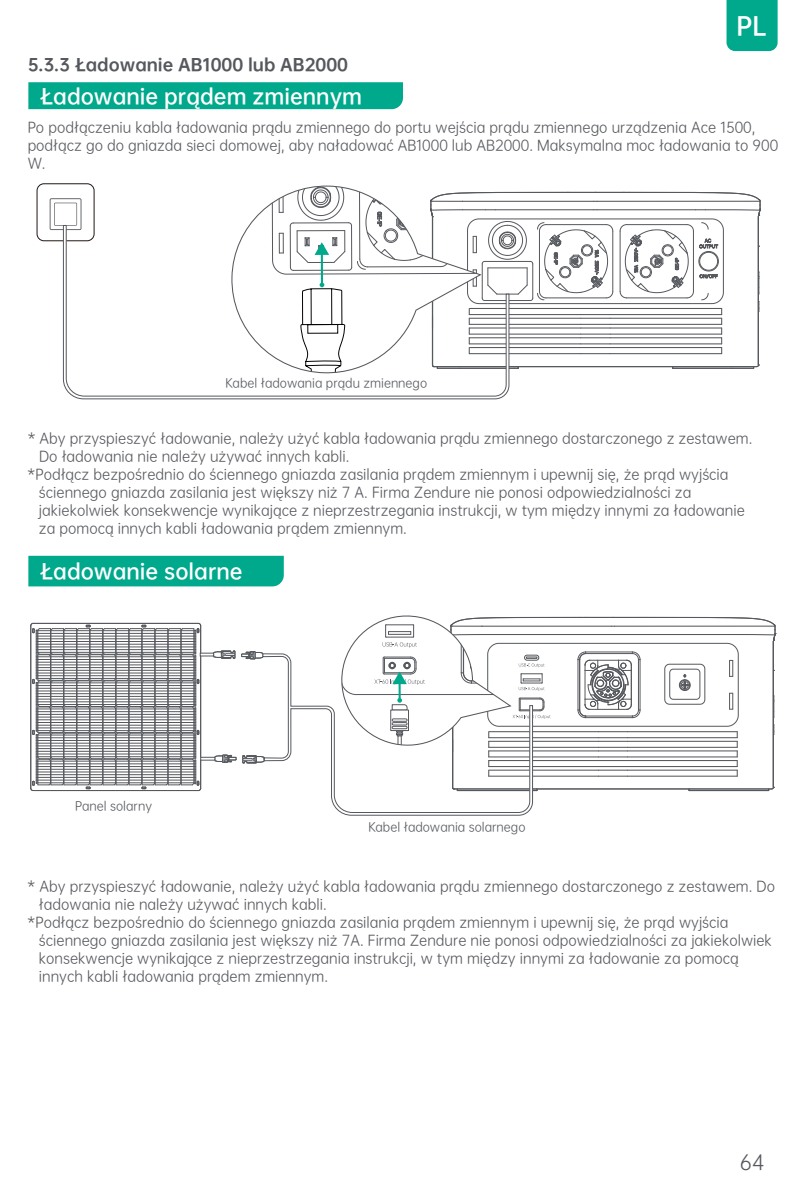
<style>
.page{position:relative;width:806px;height:1191px;background:#fff}
.page>*{position:absolute;margin:0;border:0;box-sizing:border-box;transform-origin:0 0}
.t1{font:24px "OPPO Sans B";color:#fff}
.t2{font:20px "OPPO Sans B";color:#fff}
.t3{font:20px "OPPO Sans R";color:#55585d}
.t4{font:16px "OPPO Sans H";color:#55585d}
.t5{font:14px/18px "OPPO Sans R";color:#55585d}
.t6{font:12px "OPPO Sans R";color:#55585d}
</style>
<div class="page">
<div style="left:726px;top:0;width:51px;height:51px;background:#00a88c"></div>
<div style="left:37px;top:184px;width:57px;height:57px;border:1px solid #211613;border-radius:7px"></div>
<svg style="left:50px;top:198px;width:31px;height:32px"></svg>
<svg style="left:63px;top:225px;width:446px;height:174px"></svg>
<svg style="left:482px;top:191px;width:278px;height:182px"></svg>
<svg style="left:231px;top:185px;width:251px;height:189px"></svg>
<div style="left:28px;top:82px;width:375px;height:27px;background:#00a88c"></div>
<div style="left:28px;top:556px;width:255px;height:30px;background:#00a88c"></div>
<hr style="left:692px;top:790px;width:54px;height:1px;background:#55585d">
<svg style="left:746px;top:786px;width:28px;height:5px"></svg>
<hr style="left:772px;top:641px;width:1px;height:146px;background:#55585d">
<hr style="left:454px;top:788px;width:317px;height:1px;background:#55585d">
<svg style="left:347px;top:615px;width:428px;height:161px"></svg>
<svg style="left:264px;top:653px;width:268px;height:162px"></svg>
<svg style="left:30px;top:623px;width:234px;height:168px"></svg>
<p class="t4" style="left:28px;top:51px;width:322px">5.3.3 Ładowanie AB1000 lub AB2000</p>
<h2 class="t2" style="left:40px;top:79px;width:324px">Ładowanie prądem zmiennym</h2>
<h1 class="t1" style="left:736px;top:5px;width:32px">PL</h1>
<p class="t5" style="left:28px;top:118px;width:751px">Po podłączeniu kabla ładowania prądu zmiennego do portu wejścia prądu zmiennego urządzenia Ace 1500, podłącz go do gniazda sieci domowej, aby naładować AB1000 lub AB2000. Maksymalna moc ładowania to 900<br>W.</p>
<p class="t6" style="left:225px;top:373px;width:203px">Kabel ładowania prądu zmiennego</p>
<p class="t5" style="left:28px;top:428px;width:725px">* Aby przyspieszyć ładowanie, należy użyć kabla ładowania prądu zmiennego dostarczonego z zestawem.</p>
<p class="t5" style="left:39px;top:446px;width:312px">Do ładowania nie należy używać innych kabli.</p>
<p class="t5" style="left:28px;top:464px;width:702px">*Podłącz bezpośrednio do ściennego gniazda zasilania prądem zmiennym i upewnij się, że prąd wyjścia</p>
<p class="t5" style="left:39px;top:482px;width:653px">ściennego gniazda zasilania jest większy niż 7 A. Firma Zendure nie ponosi odpowiedzialności za</p>
<p class="t5" style="left:39px;top:500px;width:707px">jakiekolwiek konsekwencje wynikające z nieprzestrzegania instrukcji, w tym między innymi za ładowanie</p>
<p class="t5" style="left:39px;top:518px;width:369px">za pomocą innych kabli ładowania prądem zmiennym.</p>
<h2 class="t2" style="left:40px;top:554px;width:204px">Ładowanie solarne</h2>
<p class="t6" style="left:75px;top:796px;width:78px">Panel solarny</p>
<p class="t6" style="left:368px;top:817px;width:158px">Kabel ładowania solarnego</p>
<p class="t5" style="left:28px;top:876px;width:748px">* Aby przyspieszyć ładowanie, należy użyć kabla ładowania prądu zmiennego dostarczonego z zestawem. Do</p>
<p class="t5" style="left:39px;top:894px;width:289px">ładowania nie należy używać innych kabli.</p>
<p class="t5" style="left:28px;top:912px;width:702px">*Podłącz bezpośrednio do ściennego gniazda zasilania prądem zmiennym i upewnij się, że prąd wyjścia</p>
<p class="t5" style="left:39px;top:930px;width:734px">ściennego gniazda zasilania jest większy niż 7A. Firma Zendure nie ponosi odpowiedzialności za jakiekolwiek</p>
<p class="t5" style="left:39px;top:948px;width:701px">konsekwencje wynikające z nieprzestrzegania instrukcji, w tym między innymi za ładowanie za pomocą</p>
<p class="t5" style="left:39px;top:966px;width:290px">innych kabli ładowania prądem zmiennym.</p>
<h2 class="t3" style="left:739px;top:1146px;width:26px">64</h2>
</div>
